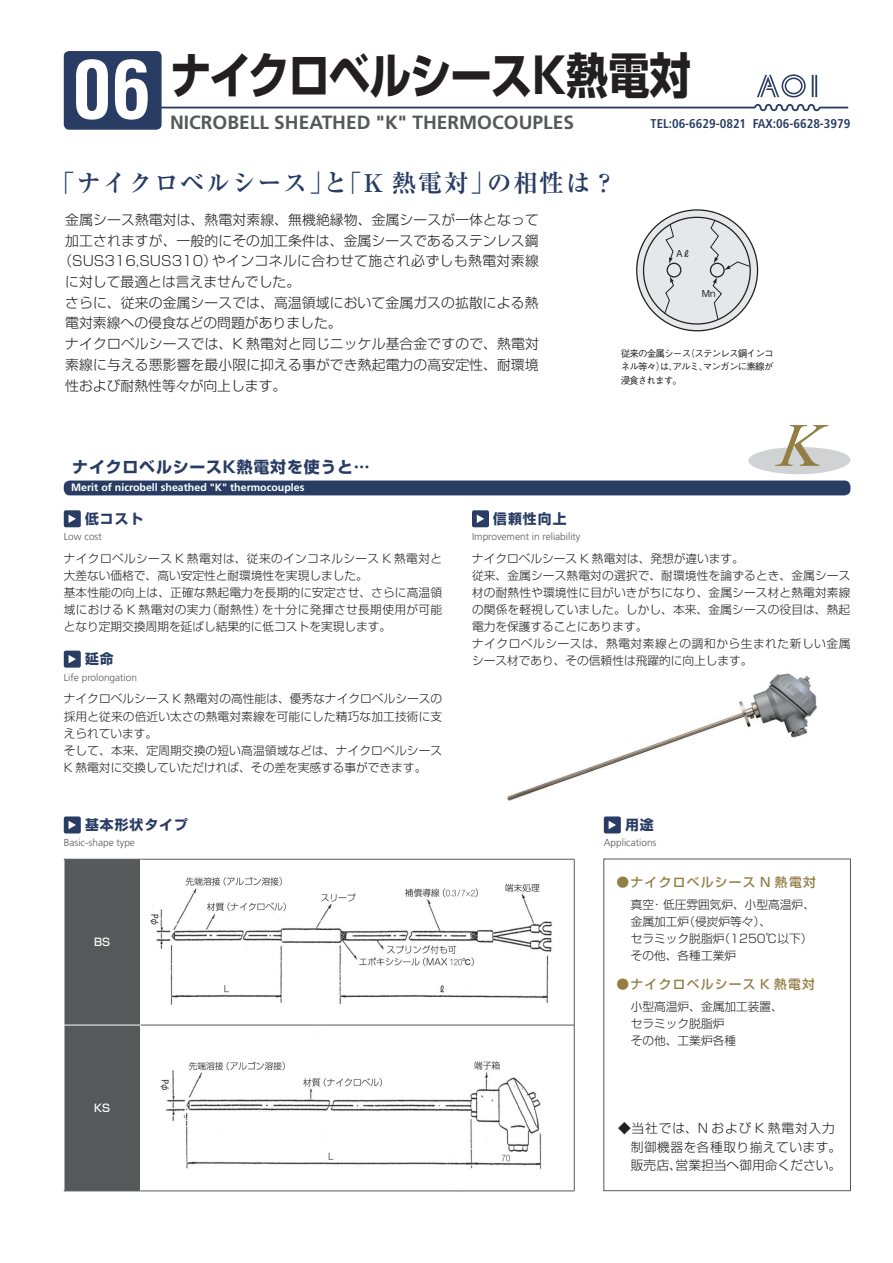
<style>
.page{position:relative;width:893px;height:1263px;background:#fff}
.page>*{position:absolute;margin:0;border:0;box-sizing:border-box;transform-origin:0 0}
.t1{font:700 condensed 78.6px "Helvetica LT Std";color:#fff}
.t2{font:italic 61.65px "Times New Roman";color:#937f46}
.t3{font:700 48.9px "Shin Go Pro";letter-spacing:-.025em;color:#231f20;scale:.85 1}
.t4{font:700 24.45px "Ryumin Pro";letter-spacing:.055em;color:#293d64}
.t5{font:700 19.2px "Frutiger LT Std";color:#57585a}
.t6{font:700 15.9px "Shin Go Pro";letter-spacing:.05em;color:#293d64}
.t7{font:300 13.8px/20.7px "Shin Go Pro";letter-spacing:.01em;color:#231f20;text-align:right}
.t8{font:700 13.8px "Shin Go Pro";letter-spacing:.075em;color:#293d64}
.t9{font:700 condensed 12.75px "Frutiger LT Std";color:#293d64}
.t10{font:500 12.75px "Shin Go Pro";letter-spacing:.1em;color:#937f46}
.t11{font:300 12.75px "Shin Go Pro";letter-spacing:.035em;color:#231f20}
.t12{font:300 12.75px "Shin Go Pro";letter-spacing:.065em;color:#231f20}
.t13{font:300 12.75px "Shin Go Pro";color:#231f20}
.t14{font:300 11.7px/17px "Shin Go Pro";letter-spacing:.01em;color:#231f20}
.t15{font:300 11.7px "Shin Go Pro";letter-spacing:.03em;color:#231f20}
.t16{font:700 10.65px "Frutiger LT Std";color:#fff}
.t17{font:500 10.65px "Shin Go Pro";color:#fff}
.t18{font:300 10.05px "Frutiger LT Std";color:#57585a}
.t19{font:9.6px/13.5px "Gothic BBB Pro Medium 90 msp RKSJ H";letter-spacing:-.09em;color:#231f20}
</style>
<div class="page">
<div style="left:604px;top:859px;width:247px;height:332px;border:1px solid #57585a"></div>
<div style="left:64px;top:480px;width:786px;height:15px;background:#293d64;border-radius:6px"></div>
<div style="left:748px;top:447px;width:102px;height:27px;background:#d1d2d4;border-radius:50%"></div>
<div style="left:65px;top:860px;width:75px;height:331px;background:#57585a"></div>
<hr style="left:64px;top:859px;width:77px;height:1px;background:#57585a">
<hr style="left:64px;top:1191px;width:77px;height:1px;background:#57585a">
<hr style="left:140px;top:859px;width:1px;height:166px;background:#fff">
<hr style="left:64px;top:1025px;width:77px;height:1px;background:#fff">
<hr style="left:141px;top:859px;width:433px;height:1px;background:#57585a">
<hr style="left:141px;top:1025px;width:433px;height:1px;background:#57585a">
<hr style="left:141px;top:1191px;width:433px;height:1px;background:#57585a">
<hr style="left:574px;top:859px;width:1px;height:166px;background:#57585a">
<hr style="left:574px;top:1025px;width:1px;height:166px;background:#57585a">
<svg style="left:636px;top:209px;width:123px;height:123px"></svg>
<img style="left:507px;top:673px;width:310px;height:128px">
<img style="left:150px;top:877px;width:402px;height:128px">
<img style="left:160px;top:1061px;width:382px;height:108px">
<svg style="left:162px;top:104px;width:686px;height:7px"></svg>
<hr style="left:815px;top:75px;width:2px;height:22px;background:#293d64">
<hr style="left:812px;top:75px;width:2px;height:22px;background:#293d64">
<svg style="left:757px;top:74px;width:49px;height:23px"></svg>
<div style="left:64px;top:51px;width:98px;height:79px;background:#293d64;border-radius:5px"></div>
<div style="left:64px;top:510px;width:17px;height:17px;background:#293d64;border-radius:2px"></div>
<svg style="left:69px;top:515px;width:7px;height:8px"></svg>
<div style="left:472px;top:510px;width:17px;height:17px;background:#293d64;border-radius:2px"></div>
<svg style="left:477px;top:514px;width:7px;height:9px"></svg>
<div style="left:64px;top:651px;width:17px;height:17px;background:#293d64;border-radius:2px"></div>
<svg style="left:69px;top:655px;width:7px;height:8px"></svg>
<div style="left:64px;top:816px;width:17px;height:17px;background:#293d64;border-radius:2px"></div>
<svg style="left:69px;top:821px;width:7px;height:8px"></svg>
<div style="left:604px;top:816px;width:17px;height:17px;background:#293d64;border-radius:2px"></div>
<svg style="left:609px;top:821px;width:7px;height:8px"></svg>
<h1 class="t1" style="left:72px;top:41px;width:80px">06</h1>
<h3 class="t3" style="left:170px;top:37px;width:614px">ナイクロベルシースK熱電対</h3>
<h3 class="t5" style="left:170px;top:111px;width:405px">NICROBELL SHEATHED "K" THERMOCOUPLES</h3>
<p class="t9" style="left:651px;top:116px;width:97px">TEL:06-6629-0821</p>
<p class="t9" style="left:753px;top:116px;width:99px">FAX:06-6628-3979</p>
<h3 class="t4" style="left:487px;top:163px;width:131px">の相性は?</h3>
<h3 class="t4" style="left:50px;top:163px;width:446px">「ナイクロベルシース 「と」 K 熱電対」</h3>
<p class="t7" style="left:65px;top:207px;width:475px">金属シース熱電対は、熱電対素線、無機絶縁物、金属シースが一体となって加工されますが、一般的にその加工条件は、金属シースであるステンレス鋼やインコネルに合わせて施され必ずしも熱電対素線</p>
<p class="t7" style="left:65px;top:249px;width:475px;text-align:left;text-indent:-7px">（SUS316,SUS310）<br>に対して最適とは言えませんでした。<br>さらに、従来の金属シースでは、高温領域において金属ガスの拡散による熱電対素線への侵食などの問題がありました。<br>ナイクロベルシースでは、K 熱電対と同じニッケル基合金ですので、熱電対素線に与える悪影響を最小限に抑える事ができ熱起電力の高安定性、耐環境性および耐熱性等々が向上します。</p>
<p class="t19" style="left:676px;top:246px;width:17px">Aℓ</p>
<p class="t19" style="left:702px;top:285px;width:15px">Mn</p>
<p class="t19" style="left:686px;top:345px;width:90px">（ステンレス鋼インコ</p>
<p class="t19" style="left:621px;top:345px;width:154px">従来の金属シース<br>ネル等々は） アルミマンガンに素線が</p>
<p class="t19" style="left:699px;top:359px;width:11px">、</p>
<p class="t19" style="left:621px;top:359px;width:63px;text-indent:48px">、浸食されます。</p>
<h3 class="t6" style="left:72px;top:455px;width:299px">ナイクロベルシースK熱電対を使うと…</h3>
<p class="t16" style="left:71px;top:481px;width:235px">Merit of nicrobell sheathed "K" thermocouples</p>
<p class="t8" style="left:85px;top:508px;width:60px">低コスト</p>
<p class="t18" style="left:64px;top:531px;width:40px">Low cost</p>
<p class="t8" style="left:493px;top:508px;width:75px">信頼性向上</p>
<p class="t18" style="left:472px;top:531px;width:110px">Improvement in reliability</p>
<h2 class="t2" style="left:774px;top:404px;width:76px">K</h2>
<p class="t15" style="left:64px;top:549px;width:380px">ナイクロベルシース K 熱電対は、従来のインコネルシース K 熱電対と</p>
<p class="t14" style="left:64px;top:566px;width:306px">大差ない価格で、高い安定性と耐環境性を実現しました。</p>
<p class="t14" style="left:64px;top:583px;width:380px">基本性能の向上は、正確な熱起電力を長期的に安定させ、さらに高温領</p>
<p class="t15" style="left:262px;top:600px;width:182px">を十分に発揮させ長期使用が可能</p>
<p class="t14" style="left:206px;top:600px;width:61px">（耐熱性）</p>
<p class="t14" style="left:64px;top:600px;width:329px">域における K 熱電対の実力<br>となり定期交換周期を延ばし結果的に低コストを実現します。</p>
<p class="t8" style="left:85px;top:648px;width:30px">延命</p>
<p class="t18" style="left:64px;top:671px;width:75px">Life prolongation</p>
<p class="t14" style="left:64px;top:689px;width:380px">ナイクロベルシース K 熱電対の高性能は、優秀なナイクロベルシースの採用と従来の倍近い太さの熱電対素線を可能にした精巧な加工技術に支えられています。<br>そして、本来、定周期交換の短い高温領域などは、ナイクロベルシース<br>K 熱電対に交換していただければ、その差を実感する事ができます。</p>
<p class="t8" style="left:85px;top:814px;width:104px">基本形状タイプ</p>
<p class="t18" style="left:64px;top:837px;width:73px">Basic-shape type</p>
<p class="t17" style="left:94px;top:933px;width:18px">BS</p>
<p class="t17" style="left:94px;top:1099px;width:18px">KS</p>
<p class="t14" style="left:472px;top:549px;width:380px">ナイクロベルシース K 熱電対は、発想が違います。<br>従来、金属シース熱電対の選択で、耐環境性を論ずるとき、金属シース材の耐熱性や環境性に目がいきがちになり、金属シース材と熱電対素線の関係を軽視していました。しかし、本来、金属シースの役目は、熱起電力を保護することにあります。<br>ナイクロベルシースは、熱電対素線との調和から生まれた新しい金属シース材であり、その信頼性は飛躍的に向上します。</p>
<p class="t8" style="left:625px;top:814px;width:30px">用途</p>
<p class="t18" style="left:604px;top:837px;width:54px">Applications</p>
<p class="t10" style="left:617px;top:872px;width:201px">●ナイクロベルシース N 熱電対</p>
<p class="t14" style="left:651px;top:894px;width:165px">・低圧雰囲気炉、小型高温炉、</p>
<p class="t14" style="left:631px;top:894px;width:25px">真空</p>
<p class="t14" style="left:683px;top:911px;width:89px">（侵炭炉等々、(</p>
<p class="t14" style="left:631px;top:911px;width:60px">金属加工炉</p>
<p class="t14" style="left:718px;top:928px;width:95px">（1250℃以下(</p>
<p class="t14" style="left:631px;top:928px;width:107px">セラミック脱脂炉その他、各種工業炉</p>
<p class="t10" style="left:617px;top:974px;width:200px">●ナイクロベルシース K 熱電対</p>
<p class="t14" style="left:631px;top:996px;width:154px">小型高温炉、金属加工装置、セラミック脱脂炉<br>その他、工業炉各種</p>
<p class="t12" style="left:618px;top:1118px;width:218px">◆当社では、N および K 熱電対入力</p>
<p class="t11" style="left:631px;top:1136px;width:212px">制御機器を各種取り揃えています。</p>
<p class="t13" style="left:676px;top:1155px;width:167px">営業担当へ御用命ください。</p>
<p class="t11" style="left:631px;top:1155px;width:53px">販売店、</p>
</div>
